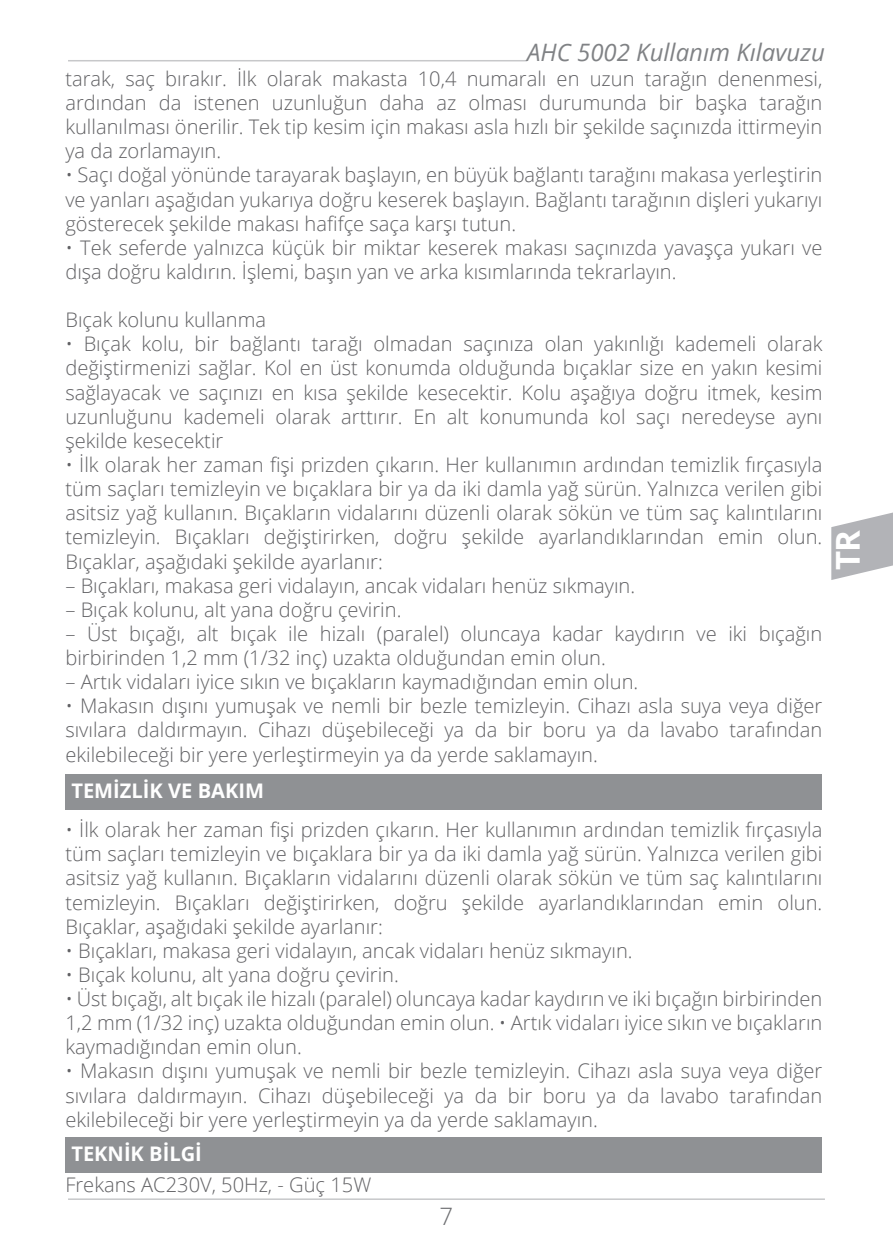
<style>
.page{position:relative;width:893px;height:1259px;background:#fff}
.page>*{position:absolute;margin:0;border:0;box-sizing:border-box;transform-origin:0 0}
.t1{font:700 33px "Open Sans";color:#fff}
.t2{font:italic 24px "Open Sans";color:#808285}
.t3{font:300 24px "Open Sans";color:#6c6d70}
.t4{font:300 20.1px/24px "Open Sans";color:#616164;text-align:justify}
.t5{font:700 20.1px "Open Sans";color:#fff}
</style>
<div class="page">
<hr style="left:68px;top:60px;width:459px;height:1px;background:#c7c8ca">
<hr style="left:68px;top:1198px;width:757px;height:2px;background:#c7c8ca">
<svg style="left:831px;top:512px;width:62px;height:68px"></svg>
<div style="left:65px;top:774px;width:757px;height:36px;background:#8f9194"></div>
<div style="left:65px;top:1136px;width:757px;height:36px;background:#8f9194"></div>
<p class="t2" style="left:527px;top:36px;width:299px">AHC 5002 Kullanım Kılavuzu</p>
<p class="t4" style="left:65px;top:66px;width:758px">tarak, saç bırakır. İlk olarak makasta 10,4 numaralı en uzun tarağın denenmesi, ardından da istenen uzunluğun daha az olması durumunda bir başka tarağın kullanılması önerilir. Tek tip kesim için makası asla hızlı bir şekilde saçınızda ittirmeyin ya da zorlamayın.</p>
<p class="t4" style="left:65px;top:163px;width:758px">• Saçı doğal yönünde tarayarak başlayın, en büyük bağlantı tarağını makasa yerleştirin ve yanları aşağıdan yukarıya doğru keserek başlayın. Bağlantı tarağının dişleri yukarıyı gösterecek şekilde makası hafifçe saça karşı tutun.</p>
<p class="t4" style="left:65px;top:235px;width:758px">• Tek seferde yalnızca küçük bir miktar keserek makası saçınızda yavaşça yukarı ve dışa doğru kaldırın. İşlemi, başın yan ve arka kısımlarında tekrarlayın.</p>
<p class="t4" style="left:65px;top:307px;width:202px">Bıçak kolunu kullanma</p>
<p class="t4" style="left:65px;top:331px;width:758px">• Bıçak kolu, bir bağlantı tarağı olmadan saçınıza olan yakınlığı kademeli olarak değiştirmenizi sağlar. Kol en üst konumda olduğunda bıçaklar size en yakın kesimi sağlayacak ve saçınızı en kısa şekilde kesecektir. Kolu aşağıya doğru itmek, kesim uzunluğunu kademeli olarak arttırır. En alt konumunda kol saçı neredeyse aynı şekilde kesecektir</p>
<p class="t4" style="left:65px;top:452px;width:758px">• İlk olarak her zaman fişi prizden çıkarın. Her kullanımın ardından temizlik fırçasıyla tüm saçları temizleyin ve bıçaklara bir ya da iki damla yağ sürün. Yalnızca verilen gibi asitsiz yağ kullanın. Bıçakların vidalarını düzenli olarak sökün ve tüm saç kalıntılarını temizleyin. Bıçakları değiştirirken, doğru şekilde ayarlandıklarından emin olun.<br>Bıçaklar, aşağıdaki şekilde ayarlanır:</p>
<p class="t4" style="left:65px;top:573px;width:571px">– Bıçakları, makasa geri vidalayın, ancak vidaları henüz sıkmayın.</p>
<p class="t4" style="left:65px;top:597px;width:338px">– Bıçak kolunu, alt yana doğru çevirin.</p>
<p class="t4" style="left:65px;top:621px;width:758px">– Üst bıçağı, alt bıçak ile hizalı (paralel) oluncaya kadar kaydırın ve iki bıçağın birbirinden 1,2 mm (1/32 inç) uzakta olduğundan emin olun.</p>
<p class="t4" style="left:65px;top:669px;width:574px">– Artık vidaları iyice sıkın ve bıçakların kaymadığından emin olun.</p>
<p class="t4" style="left:65px;top:693px;width:758px">• Makasın dışını yumuşak ve nemli bir bezle temizleyin. Cihazı asla suya veya diğer sıvılara daldırmayın. Cihazı düşebileceği ya da bir boru ya da lavabo tarafından ekilebileceği bir yere yerleştirmeyin ya da yerde saklamayın.</p>
<p class="t5" style="left:71px;top:776px;width:194px">TEMİZLİK VE BAKIM</p>
<p class="t4" style="left:65px;top:817px;width:758px">• İlk olarak her zaman fişi prizden çıkarın. Her kullanımın ardından temizlik fırçasıyla tüm saçları temizleyin ve bıçaklara bir ya da iki damla yağ sürün. Yalnızca verilen gibi asitsiz yağ kullanın. Bıçakların vidalarını düzenli olarak sökün ve tüm saç kalıntılarını temizleyin. Bıçakları değiştirirken, doğru şekilde ayarlandıklarından emin olun.<br>Bıçaklar, aşağıdaki şekilde ayarlanır:</p>
<p class="t4" style="left:65px;top:938px;width:569px">• Bıçakları, makasa geri vidalayın, ancak vidaları henüz sıkmayın.</p>
<p class="t4" style="left:65px;top:962px;width:335px">• Bıçak kolunu, alt yana doğru çevirin.</p>
<p class="t4" style="left:65px;top:986px;width:758px">• Üst bıçağı, alt bıçak ile hizalı (paralel) oluncaya kadar kaydırın ve iki bıçağın birbirinden 1,2 mm (1/32 inç) uzakta olduğundan emin olun. • Artık vidaları iyice sıkın ve bıçakların kaymadığından emin olun.</p>
<p class="t4" style="left:65px;top:1058px;width:758px">• Makasın dışını yumuşak ve nemli bir bezle temizleyin. Cihazı asla suya veya diğer sıvılara daldırmayın. Cihazı düşebileceği ya da bir boru ya da lavabo tarafından ekilebileceği bir yere yerleştirmeyin ya da yerde saklamayın.</p>
<p class="t5" style="left:71px;top:1139px;width:132px">TEKNİK BİLGİ</p>
<p class="t4" style="left:65px;top:1172px;width:307px">Frekans AC230V, 50Hz, - Güç 15W</p>
<p class="t3" style="left:440px;top:1200px;width:15px">7</p>
<h1 class="t1" style="left:824px;top:570px;width:41px;rotate:-90deg">TR</h1>
</div>
